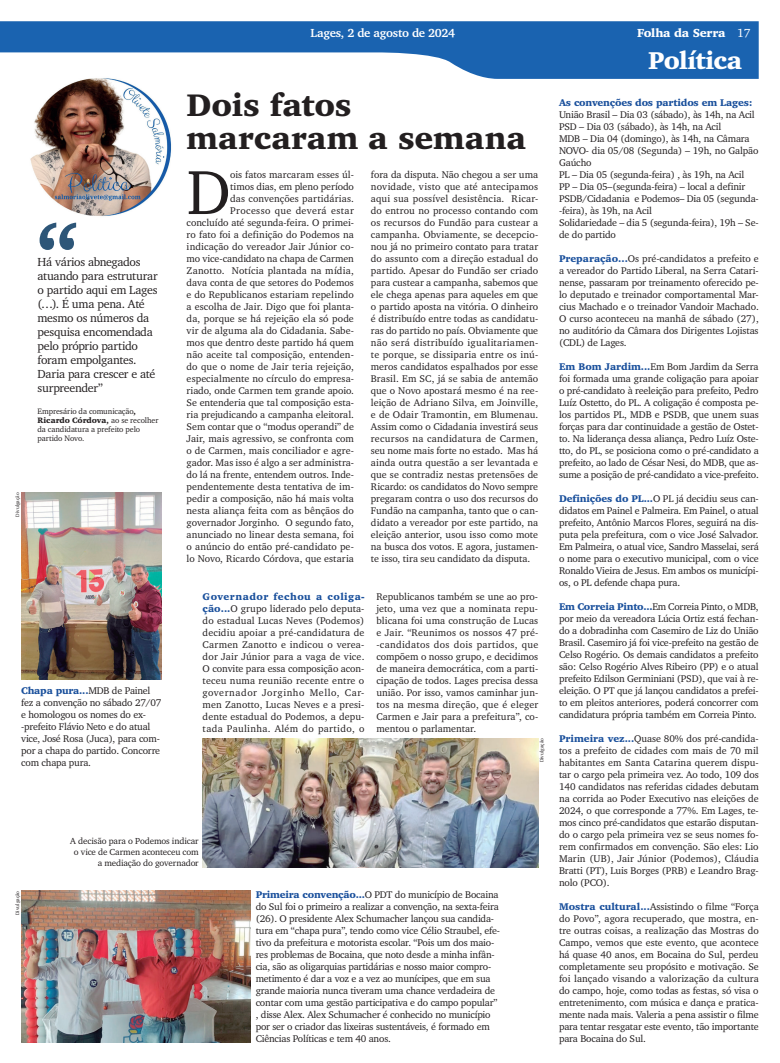
<style>
.page{position:relative;width:780px;height:1063px;background:#fff}
.page>*{position:absolute;margin:0;border:0;box-sizing:border-box;transform-origin:0 0}
.t1{font:63.7px "Charter ITC Std";color:#231f20}
.t2{font:900 32px/33px "Charter ITC Std";color:#231f20}
.t3{font:900 25px "Charter ITC Std";letter-spacing:-.03em;color:#fff}
.t4{font:12px/14px "Charter ITC Std";letter-spacing:-.025em;color:#231f20}
.t5{font:700 12px "Charter ITC Std";letter-spacing:-.02em;color:#fff}
.t6{font:900 12px "Charter ITC Std";letter-spacing:-.02em;color:#fff}
.t7{font:10px/12px "Charter ITC Std";letter-spacing:-.015em;color:#231f20;text-align:justify}
.t8{font:900 10px "Charter ITC Std";letter-spacing:-.015em;color:#1a509c}
.t9{font:9px/11px "Charter ITC Std";letter-spacing:-.015em;color:#231f20;text-align:right}
.t10{font:8px/9px "Charter ITC Std";letter-spacing:-.01em;color:#231f20}
.t11{font:5px "Charter ITC Std";color:#231f20}
.s1{font-weight:400}
.s2{font-weight:900}
.s3{font-weight:900;color:#1a509c}
</style>
<div class="page">
<svg style="left:0;top:21px;width:758px;height:58px;fill:#1a63b0"></svg>
<img style="left:23px;top:69px;width:153px;height:156px">
<svg style="left:40px;top:223px;width:36px;height:27px"></svg>
<img style="left:203px;top:738px;width:335px;height:129px">
<img style="left:21px;top:493px;width:140px;height:187px">
<img style="left:21px;top:891px;width:229px;height:151px">
<p class="t5" style="left:310px;top:25px;width:146px">Lages, 2 de agosto de 2024</p>
<p class="t6" style="left:637px;top:25px;width:115px">Folha da Serra <span class="s1">17</span></p>
<h3 class="t3" style="left:648px;top:45px;width:95px">Política</h3>
<p class="t4" style="left:37px;top:255px;width:122px">Há vários abnegados atuando para estruturar o partido aqui em Lages (…). É uma pena. Até mesmo os números da pesquisa encomendada pelo próprio partido foram empolgantes.<br>Daria para crescer e até surpreender”</p>
<p class="t10" style="left:37px;top:407px;width:122px">Empresário da comunicação<span class="s2">,<br>Ricardo Córdova,</span> ao se recolher da candidatura a prefeito pelo partido Novo.</p>
<p class="t11" style="left:14px;top:517px;width:26px;rotate:-90deg">Divulgação</p>
<p class="t7" style="left:21px;top:684px;width:141px;text-align:left"><span class="s3">Chapa pura...</span>MDB de Painel fez a convenção no sábado 27/07 e homologou os nomes do ex--prefeito Flávio Neto e do atual vice, José Rosa (Juca), para com&shy;por a chapa do partido. Concorre com chapa pura.</p>
<h2 class="t2" style="left:187px;top:89px;width:341px">Dois fatos marcaram a semana</h2>
<p class="t7" style="left:187px;top:168px;width:169px;text-align:right">ois fatos marcaram esses úl-<br>timos dias, em pleno período<br>das convenções partidárias.<br>Processo que deverá estar concluído até segunda-feira. O primei&shy;ro fato foi a definição do Podemos na indicação do vereador Jair Júnior co&shy;mo vice-candidato na chapa de Carmen Zanotto. Notícia plantada na mídia, dava conta de que setores do Podemos e do Republicanos estariam repelindo a escolha de Jair. Digo que foi planta&shy;da, porque se há rejeição ela só pode vir de alguma ala do Cidadania. Sabe&shy;mos que dentro deste partido há quem não aceite tal composição, entenden&shy;do que o nome de Jair teria rejeição, especialmente no círculo do empresa&shy;riado, onde Carmen tem grande apoio.<br>Se entenderia que tal composição esta&shy;ria prejudicando a campanha eleitoral.<br>Sem contar que o “modus operandi” de Jair, mais agressivo, se confronta com o de Carmen, mais conciliador e agre&shy;gador. Mas isso é algo a ser administra&shy;do lá na frente, entendem outros. Inde&shy;pendentemente desta tentativa de im&shy;pedir a composição, não há mais volta nesta aliança feita com as bênçãos do governador Jorginho. O segundo fato, anunciado no linear desta semana, foi o anúncio do então pré-candidato pe&shy;lo Novo, Ricardo Córdova, que estaria</p>
<p class="t7" style="left:371px;top:168px;width:169px">fora da disputa. Não chegou a ser uma novidade, visto que até antecipamos aqui sua possível desistência. Ricar&shy;do entrou no processo contando com os recursos do Fundão para custear a campanha. Obviamente, se decepcio&shy;nou já no primeiro contato para tratar do assunto com a direção estadual do partido. Apesar do Fundão ser criado para custear a campanha, sabemos que ele chega apenas para aqueles em que o partido aposta na vitória. O dinheiro é distribuído entre todas as candidatu&shy;ras do partido no país. Obviamente que não será distribuído igualitariamen&shy;te porque, se dissiparia entre os inú&shy;meros candidatos espalhados por esse Brasil. Em SC, já se sabia de antemão que o Novo apostará mesmo é na ree&shy;leição de Adriano Silva, em Joinville, e de Odair Tramontin, em Blumenau.<br>Assim como o Cidadania investirá seus recursos na candidatura de Carmen, seu nome mais forte no estado. Mas há ainda outra questão a ser levantada e que se contradiz nestas pretensões de Ricardo: os candidatos do Novo sempre pregaram contra o uso dos recursos do Fundão na campanha, tanto que o can&shy;didato a vereador por este partido, na eleição anterior, usou isso como mote na busca dos votos. E agora, justamen&shy;te isso, tira seu candidato da disputa.</p>
<h1 class="t1" style="left:187px;top:152px;width:46px">D</h1>
<p class="t7" style="left:203px;top:591px;width:163px"><span class="s3">Governador fechou a coliga&shy;ção...</span>O grupo liderado pelo deputa&shy;do estadual Lucas Neves (Podemos) decidiu apoiar a pré-candidatura de Carmen Zanotto e indicou o verea&shy;dor Jair Júnior para a vaga de vice.<br>O convite para essa composição acon&shy;teceu numa reunião recente entre o governador Jorginho Mello, Car&shy;men Zanotto, Lucas Neves e a presi&shy;dente estadual do Podemos, a depu&shy;tada Paulinha. Além do partido, o</p>
<p class="t7" style="left:376px;top:590px;width:163px">Republicanos também se une ao pro&shy;jeto, uma vez que a nominata repu&shy;blicana foi uma construção de Lucas e Jair. “Reunimos os nossos 47 pré--candidatos dos dois partidos, que compõem o nosso grupo, e decidimos de maneira democrática, com a parti&shy;cipação de todos. Lages precisa dessa união. Por isso, vamos caminhar jun&shy;tos na mesma direção, que é eleger Carmen e Jair para a prefeitura”, co&shy;mentou o parlamentar.</p>
<p class="t11" style="left:538px;top:762px;width:26px;rotate:-90deg">Divulgação</p>
<p class="t11" style="left:14px;top:915px;width:26px;rotate:-90deg">Divulgação</p>
<p class="t9" style="left:70px;top:835px;width:130px">A decisão para o Podemos indicar o vice de Carmen aconteceu com a mediação do governador</p>
<p class="t7" style="left:256px;top:889px;width:246px;text-align:left"><span class="s3">Primeira convenção...</span>O PDT do município de Bocaina do Sul foi o primeiro a realizar a convenção, na sexta-feira (26). O presidente Alex Schumacher lançou sua candida&shy;tura em “chapa pura”, tendo como vice Célio Straubel, efe&shy;tivo da prefeitura e motorista escolar. “Pois um dos maio&shy;res problemas de Bocaina, que noto desde a minha infân&shy;cia, são as oligarquias partidárias e nosso maior compro&shy;metimento é dar a voz e a vez ao munícipes, que em sua grande maioria nunca tiveram uma chance verdadeira de contar com uma gestão participativa e do campo popular” , disse Alex. Alex Schumacher é conhecido no município por ser o criador das lixeiras sustentáveis, é formado em Ciências Políticas e tem 40 anos.</p>
<p class="t8" style="left:559px;top:96px;width:195px">As convenções dos partidos em Lages:</p>
<p class="t7" style="left:559px;top:108px;width:201px;text-align:left">União Brasil – Dia 03 (sábado), às 14h, na Acil PSD – Dia 03 (sábado), às 14h, na Acil<br>MDB – Dia 04 (domingo), às 14h, na Câmara NOVO- dia 05/08 (Segunda) – 19h, no Galpão Gaúcho<br>PL – Dia 05 (segunda-feira) , às 19h, na Acil<br>PP – Dia 05–(segunda-feira) – local a definir PSDB/Cidadania e Podemos– Dia 05 (segunda--feira), às 19h, na Acil<br>Solidariedade – dia 5 (segunda-feira), 19h – Se&shy;de do partido</p>
<p class="t7" style="left:559px;top:252px;width:201px"><span class="s3">Preparação...</span>Os pré-candidatos a prefeito e a vereador do Partido Liberal, na Serra Catari&shy;nense, passaram por treinamento oferecido pe&shy;lo deputado e treinador comportamental Mar&shy;cius Machado e o treinador Vandoir Machado.<br>O curso aconteceu na manhã de sábado (27), no auditório da Câmara dos Dirigentes Lojistas (CDL) de Lages.</p>
<p class="t7" style="left:559px;top:360px;width:201px"><span class="s3">Em Bom Jardim...</span>Em Bom Jardim da Serra foi formada uma grande coligação para apoiar o pré-candidato à reeleição para prefeito, Pedro Luíz Ostetto, do PL. A coligação é composta pe&shy;los partidos PL, MDB e PSDB, que unem suas forças para dar continuidade a gestão de Ostet&shy;to. Na liderança dessa aliança, Pedro Luíz Oste&shy;tto, do PL, se posiciona como o pré-candidato a prefeito, ao lado de César Nesi, do MDB, que as&shy;sume a posição de pré-candidato a vice-prefeito.</p>
<p class="t7" style="left:559px;top:492px;width:201px"><span class="s3">Definições do PL...</span>O PL já decidiu seus can&shy;didatos em Painel e Palmeira. Em Painel, o atual prefeito, Antônio Marcos Flores, seguirá na dis&shy;puta pela prefeitura, com o vice José Salvador.<br>Em Palmeira, o atual vice, Sandro Masselai, será o nome para o executivo municipal, com o vice Ronaldo Vieira de Jesus. Em ambos os municípi&shy;os, o PL defende chapa pura.</p>
<p class="t7" style="left:559px;top:600px;width:201px"><span class="s3">Em Correia Pinto...</span>Em Correia Pinto, o MDB, por meio da vereadora Lúcia Ortiz está fechan&shy;do a dobradinha com Casemiro de Liz do União Brasil. Casemiro já foi vice-prefeito na gestão de Celso Rogério. Os demais candidatos a prefeito são: Celso Rogério Alves Ribeiro (PP) e o atual prefeito Edilson Germiniani (PSD), que vai à re&shy;eleição. O PT que já lançou candidatos a prefei&shy;to em pleitos anteriores, poderá concorrer com candidatura própria também em Correia Pinto.</p>
<p class="t7" style="left:559px;top:732px;width:201px"><span class="s3">Primeira vez...</span>Quase 80% dos pré-candida&shy;tos a prefeito de cidades com mais de 70 mil habitantes em Santa Catarina querem dispu&shy;tar o cargo pela primeira vez. Ao todo, 109 dos 140 candidatos nas referidas cidades debutam na corrida ao Poder Executivo nas eleições de 2024, o que corresponde a 77%. Em Lages, te&shy;mos cinco pré-candidatos que estarão disputan&shy;do o cargo pela primeira vez se seus nomes fo&shy;rem confirmados em convenção. São eles: Lio Marin (UB), Jair Júnior (Podemos), Cláudia Bratti (PT), Luis Borges (PRB) e Leandro Brag&shy;nolo (PCO).</p>
<p class="t7" style="left:559px;top:900px;width:201px"><span class="s3">Mostra cultural...</span>Assistindo o filme “Força do Povo”, agora recuperado, que mostra, en&shy;tre outras coisas, a realização das Mostras do Campo, vemos que este evento, que acontece há quase 40 anos, em Bocaina do Sul, perdeu completamente seu propósito e motivação. Se foi lançado visando a valorização da cultura do campo, hoje, como todas as festas, só visa o entretenimento, com música e dança e pratica&shy;mente nada mais. Valeria a pena assistir o filme para tentar resgatar este evento, tão importante para Bocaina do Sul.</p>
</div>
